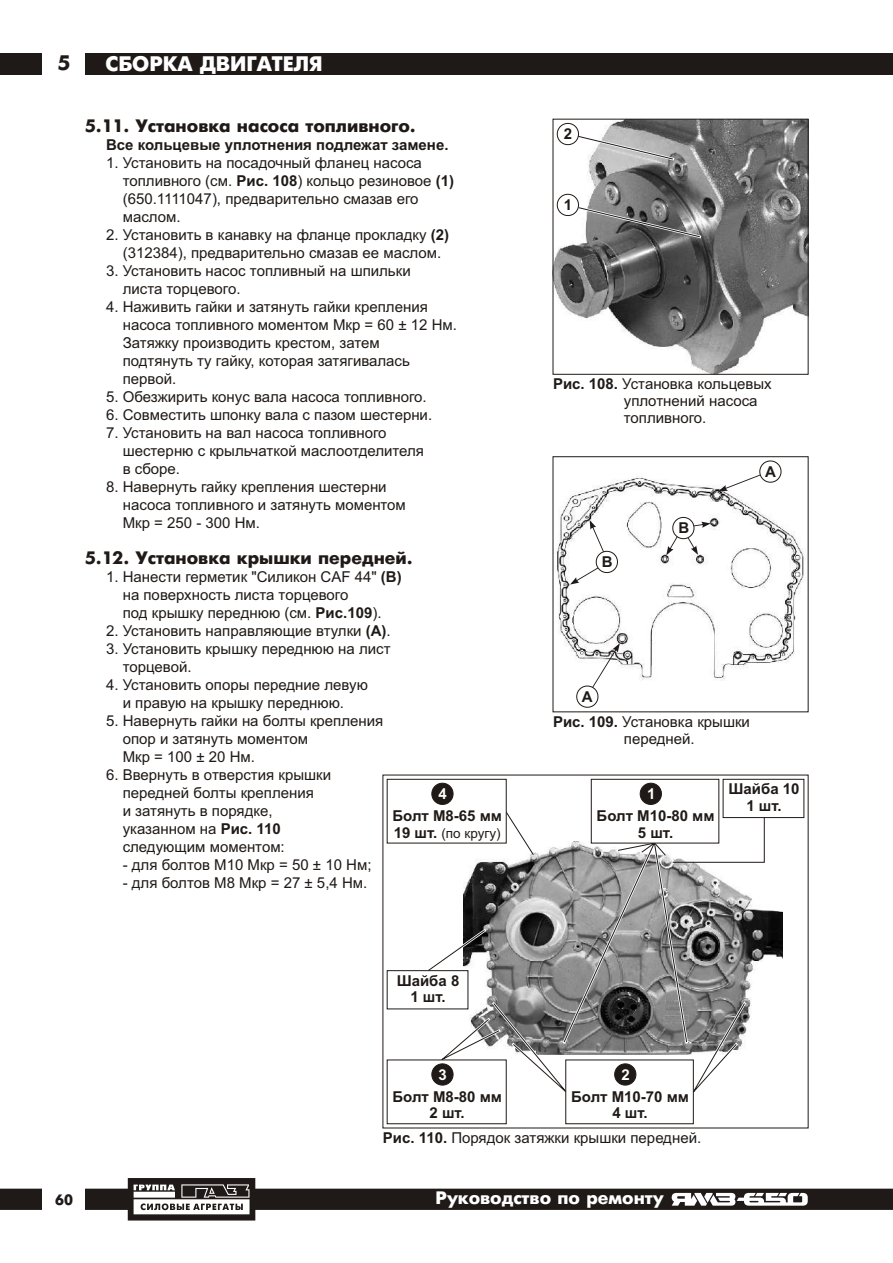
<style>
.page{position:relative;width:893px;height:1263px;background:#fff}
.page>*{position:absolute;margin:0;border:0;box-sizing:border-box;transform-origin:0 0}
.t1{font:700 21px "Futuris";color:#fff}
.t2{font:700 21px "Futuris";color:#1f1a17}
.t3{font:700 18px "Futuris";color:#1f1a17}
.t4{font:700 18px "Futuris";color:#fff}
.t5{font:15px/18px "Arial";color:#1f1a17}
.t6{font:700 15px/16.8px "Arial";color:#1f1a17;text-align:center}
.t7{font:700 15px "Arial";color:#fff}
.t8{font:700 15px "Futuris";color:#1f1a17}
.t9{font:13.5px "Arial";color:#1f1a17}
.s1{font-weight:700}
.s2{font-weight:700;font-size:15px}
</style>
<div class="page">
<img style="left:765px;top:910px;width:17px;height:49px">
<img style="left:556px;top:476px;width:250px;height:205px">
<img style="left:555px;top:121px;width:252px;height:252px">
<div style="left:0;top:53px;width:893px;height:21px;background:#1f1a17"></div>
<div style="left:0;top:1189px;width:893px;height:21px;background:#1f1a17"></div>
<svg style="left:128px;top:1178px;width:127px;height:42px"></svg>
<svg style="left:672px;top:1193px;width:136px;height:13px"></svg>
<div style="left:43px;top:1185px;width:42px;height:28px;background:#fff"></div>
<div style="left:43px;top:51px;width:42px;height:26px;background:#fff"></div>
<div style="left:553px;top:119px;width:256px;height:256px;border:1px solid #1f1a17"></div>
<svg style="left:554px;top:122px;width:120px;height:39px"></svg>
<svg style="left:554px;top:193px;width:147px;height:45px"></svg>
<svg style="left:718px;top:460px;width:66px;height:31px"></svg>
<svg style="left:574px;top:643px;width:46px;height:65px"></svg>
<svg style="left:570px;top:520px;width:50px;height:64px"></svg>
<svg style="left:666px;top:516px;width:45px;height:39px"></svg>
<div style="left:723px;top:779px;width:81px;height:39px;background:#fff;border:1px solid #1f1a17"></div>
<div style="left:387px;top:970px;width:81px;height:39px;background:#fff;border:1px solid #1f1a17"></div>
<div style="left:387px;top:1059px;width:120px;height:65px;background:#fff;border:1px solid #1f1a17"></div>
<div style="left:387px;top:779px;width:120px;height:64px;background:#fff;border:1px solid #1f1a17"></div>
<div style="left:591px;top:779px;width:128px;height:64px;background:#fff;border:1px solid #1f1a17"></div>
<div style="left:565px;top:1059px;width:129px;height:65px;background:#fff;border:1px solid #1f1a17"></div>
<svg style="left:427px;top:782px;width:338px;height:319px"></svg>
<h1 class="t2" style="left:58px;top:55px;width:14px">5</h1>
<h1 class="t1" style="left:105px;top:56px;width:219px">СБОРКА ДВИГАТЕЛЯ</h1>
<p class="t3" style="left:85px;top:118px;width:332px">5.11. Установка насоса топливного.</p>
<p class="t6" style="left:106px;top:137px;width:344px">Все кольцевые уплотнения подлежат замене.</p>
<p class="t5" style="left:123px;top:155px;width:333px;text-indent:-17px">1. Установить на посадочный фланец насоса топливного (см. <span class="s1">Рис. 108</span>) кольцо резиновое <span class="s1">(1) </span>(650.1111047), предварительно смазав его маслом.</p>
<p class="t5" style="left:106px;top:227px;width:345px;text-align:center">2. Установить в канавку на фланце прокладку <span class="s1">(2) </span>(312384), предварительно смазав ее маслом.</p>
<p class="t5" style="left:123px;top:263px;width:289px;text-indent:-17px">3. Установить насос топливный на шпильки листа торцевого.</p>
<p class="t5" style="left:123px;top:299px;width:336px;text-indent:-17px">4. Наживить гайки и затянуть гайки крепления насоса топливного моментом Мкр = 60 ± 12 Нм.<br>Затяжку производить крестом, затем<br>подтянуть ту гайку, которая затягивалась первой.</p>
<p class="t5" style="left:106px;top:389px;width:322px">5. Обезжирить конус вала насоса топливного.</p>
<p class="t5" style="left:106px;top:407px;width:328px">6. Совместить шпонку вала с пазом шестерни.</p>
<p class="t5" style="left:123px;top:425px;width:303px;text-indent:-17px">7. Установить на вал насоса топливного шестерню с крыльчаткой маслоотделителя в сборе.</p>
<p class="t5" style="left:123px;top:479px;width:285px;text-indent:-17px">8. Навернуть гайку крепления шестерни насоса топливного и затянуть моментом<br>Мкр = 250 - 300 Нм.</p>
<p class="t3" style="left:85px;top:550px;width:329px">5.12. Установка крышки передней.</p>
<p class="t5" style="left:123px;top:569px;width:281px;text-indent:-17px">1. Нанести герметик "Силикон CAF 44" <span class="s1">(В) </span>на поверхность листа торцевого<br>под крышку переднюю (см. <span class="s1">Рис.109</span>).</p>
<p class="t5" style="left:106px;top:623px;width:286px">2. Установить направляющие втулки <span class="s1">(А)</span>.</p>
<p class="t5" style="left:123px;top:641px;width:269px;text-indent:-17px">3. Установить крышку переднюю на лист торцевой.</p>
<p class="t5" style="left:106px;top:677px;width:263px;text-align:center">4. Установить опоры передние левую и правую на крышку переднюю.</p>
<p class="t5" style="left:123px;top:713px;width:262px;text-indent:-17px">5. Навернуть гайки на болты крепления опор и затянуть моментом<br>Мкр = 100 ± 20 Нм.</p>
<p class="t5" style="left:123px;top:767px;width:210px;text-indent:-17px">6. Ввернуть в отверстия крышки передней болты крепления<br>и затянуть в порядке, указанном на <span class="s1">Рис. 110 </span>следующим моментом:</p>
<p class="t5" style="left:123px;top:857px;width:250px">- для болтов М10 Мкр = 50 ± 10 Нм;</p>
<p class="t5" style="left:123px;top:875px;width:246px">- для болтов М8 Мкр = 27 ± 5,4 Нм.</p>
<p class="t7" style="left:439px;top:788px;width:10px">4</p>
<p class="t6" style="left:392px;top:808px;width:111px">Болт М8-65 мм</p>
<p class="t9" style="left:394px;top:828px;width:108px"><span class="s2">19 шт.</span> (по кругу)</p>
<p class="t6" style="left:564px;top:127px;width:10px">2</p>
<p class="t6" style="left:564px;top:198px;width:10px">1</p>
<p class="t5" style="left:624px;top:377px;width:149px;line-height:16.8px;text-indent:-71px"><span class="s1">Рис. 108.</span> Установка кольцевых уплотнений насоса топливного.</p>
<p class="t6" style="left:602px;top:555px;width:12px">В</p>
<p class="t6" style="left:678px;top:521px;width:12px">В</p>
<p class="t6" style="left:765px;top:465px;width:12px">А</p>
<p class="t6" style="left:582px;top:690px;width:12px">А</p>
<p class="t5" style="left:624px;top:715px;width:128px;line-height:16.8px;text-indent:-71px"><span class="s1">Рис. 109.</span> Установка крышки передней.</p>
<p class="t7" style="left:647px;top:788px;width:10px">1</p>
<p class="t6" style="left:597px;top:808px;width:119px">Болт М10-80 мм<br>5 шт.</p>
<p class="t6" style="left:728px;top:782px;width:73px">Шайба 10<br>1 шт.</p>
<p class="t8" style="left:55px;top:1193px;width:19px">60</p>
<p class="t6" style="left:397px;top:973px;width:64px">Шайба 8<br>1 шт.</p>
<p class="t7" style="left:439px;top:1069px;width:10px">3</p>
<p class="t6" style="left:392px;top:1089px;width:111px">Болт М8-80 мм<br>2 шт.</p>
<p class="t7" style="left:621px;top:1069px;width:10px">2</p>
<p class="t6" style="left:571px;top:1089px;width:119px">Болт М10-70 мм<br>4 шт.</p>
<p class="t5" style="left:383px;top:1130px;width:320px"><span class="s1">Рис. 110.</span> Порядок затяжки крышки передней.</p>
<p class="t4" style="left:435px;top:1190px;width:230px">Руководство по ремонту</p>
</div>
